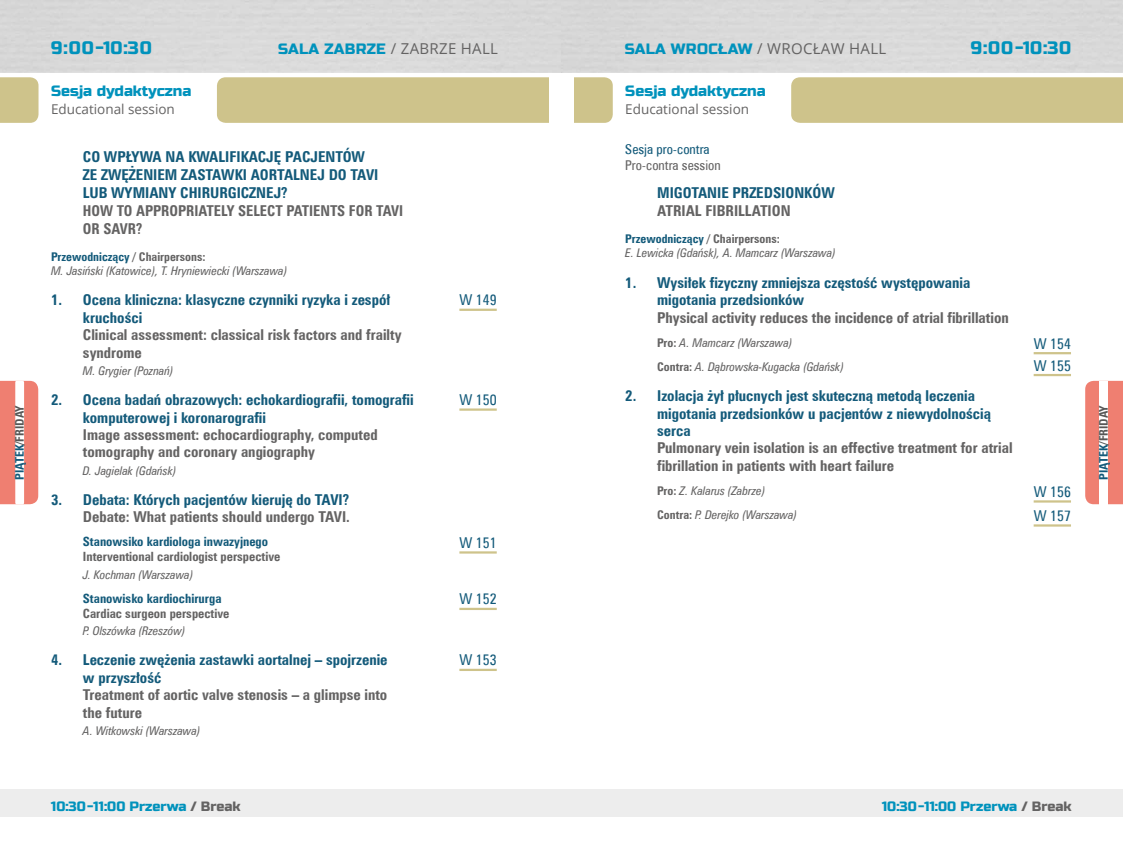
<style>
.page{position:relative;width:1123px;height:851px;background:#fff}
.page>*{position:absolute;margin:0;border:0;box-sizing:border-box;transform-origin:0 0}
.t1{font:18px "Russo One";letter-spacing:.05em;color:#0092bc}
.t2{font:15px/17.4px "Zurich Cn EU Bold";color:#135a7a}
.t3{font:15px/17.4px "Zurich Cn EU Bold";color:#646363}
.t4{font:15px "Open Sans";letter-spacing:.02em;color:#646363}
.t5{font:15px/21.9px "Zurich Cn EU Normal";color:#135a7a}
.t6{font:15px "Russo One";color:#0092bc}
.t7{font:13.5px "Russo One";color:#0092bc}
.t8{font:13.5px "Open Sans";color:#646363}
.t9{font:13.5px "Zurich Cn EU Normal";color:#646363}
.t10{font:13.5px "Zurich Cn EU Normal";color:#135a7a}
.t11{font:12.75px "Zurich Cn EU Bold";color:#646363}
.t12{font:12.75px "Zurich Cn EU Bold";color:#135a7a}
.t13{font:12px/24px "Zurich Cn EU Italic";color:#646363}
.t14{font:12px "Zurich Cn EU Bold";color:#135a7a}
.t15{font:12px "Zurich Cn EU Bold";color:#575756}
.s1{font-family:"Russo One";color:#0092bc}
.s2{color:#646363}
.s3{font-family:"Zurich Cn EU Bold"}
.s4{color:#135a7a}
</style>
<div class="page">
<div style="left:0;top:789px;width:561px;height:27px;background:#ededed"></div>
<div style="left:561px;top:789px;width:562px;height:27px;background:#ededed"></div>
<svg style="left:0;top:380px;width:38px;height:125px"></svg>
<svg style="left:1085px;top:380px;width:38px;height:125px"></svg>
<div style="left:0;top:77px;width:38px;height:46px;background:#cec38b"></div>
<div style="left:574px;top:77px;width:38px;height:46px;background:#cec38b"></div>
<div style="left:217px;top:77px;width:332px;height:46px;background:#cec38b"></div>
<div style="left:791px;top:77px;width:332px;height:46px;background:#cec38b"></div>
<div style="left:561px;top:0;width:562px;height:72px;background:#d9d9d9"></div>
<hr style="left:1033px;top:352px;width:38px;height:2px;background:#cec38b">
<hr style="left:1033px;top:374px;width:38px;height:2px;background:#cec38b">
<hr style="left:1033px;top:500px;width:38px;height:2px;background:#cec38b">
<hr style="left:1033px;top:524px;width:38px;height:2px;background:#cec38b">
<hr style="left:459px;top:308px;width:38px;height:3px;background:#cec38b">
<hr style="left:459px;top:408px;width:38px;height:2px;background:#cec38b">
<hr style="left:459px;top:551px;width:38px;height:2px;background:#cec38b">
<hr style="left:459px;top:607px;width:38px;height:3px;background:#cec38b">
<hr style="left:459px;top:668px;width:38px;height:3px;background:#cec38b">
<p class="t1" style="left:51px;top:37px;width:102px">9:00-10:30</p>
<p class="t6" style="left:51px;top:82px;width:142px">Sesja dydaktyczna</p>
<p class="t8" style="left:51px;top:100px;width:125px">Educational session</p>
<p class="t4" style="left:278px;top:38px;width:221px"><span class="s1">SALA ZABRZE</span> / ZABRZE HALL</p>
<p class="t4" style="left:624px;top:38px;width:263px"><span class="s1">SALA WROCŁAW</span> / WROCŁAW HALL</p>
<p class="t6" style="left:625px;top:82px;width:142px">Sesja dydaktyczna</p>
<p class="t8" style="left:625px;top:100px;width:125px">Educational session</p>
<p class="t1" style="left:970px;top:37px;width:102px">9:00-10:30</p>
<p class="t10" style="left:625px;top:141px;width:86px">Sesja pro-contra</p>
<p class="t9" style="left:625px;top:157px;width:97px">Pro-contra session</p>
<p class="t2" style="left:657px;top:184px;width:179px">MIGOTANIE PRZEDSIONKÓW</p>
<p class="t3" style="left:657px;top:202px;width:135px">ATRIAL FIBRILLATION</p>
<p class="t14" style="left:625px;top:231px;width:156px">Przewodniczący <span class="s2">/ Chairpersons:</span></p>
<p class="t13" style="left:625px;top:241px;width:212px">E. Lewicka (Gdańsk), A. Mamcarz (Warszawa)</p>
<p class="t2" style="left:657px;top:274px;width:315px;text-indent:-32px">1. Wysiłek fizyczny zmniejsza częstość występowania migotania przedsionków</p>
<p class="t3" style="left:657px;top:308px;width:353px">Physical activity reduces the incidence of atrial fibrillation</p>
<p class="t13" style="left:657px;top:330px;width:188px"><span class="s3">Pro:</span> A. Mamcarz (Warszawa)<br><span class="s3">Contra:</span> A. Dąbrowska-Kugacka (Gdańsk)</p>
<p class="t2" style="left:657px;top:387px;width:335px;text-indent:-32px">2. Izolacja żył płucnych jest skuteczną metodą leczenia migotania przedsionków u pacjentów z niewydolnością serca</p>
<p class="t3" style="left:657px;top:439px;width:357px">Pulmonary vein isolation is an effective treatment for atrial fibrillation in patients with heart failure</p>
<p class="t13" style="left:657px;top:478px;width:141px"><span class="s3">Pro:</span> Z. Kalarus (Zabrze)<br><span class="s3">Contra:</span> P. Derejko (Warszawa)</p>
<p class="t2" style="left:83px;top:148px;width:297px;line-height:18px">CO WPŁYWA NA KWALIFIKACJĘ PACJENTÓW<br>ZE ZWĘŻENIEM ZASTAWKI AORTALNEJ DO TAVI<br>LUB WYMIANY CHIRURGICZNEJ?</p>
<p class="t3" style="left:83px;top:202px;width:322px;line-height:18px">HOW TO APPROPRIATELY SELECT PATIENTS FOR TAVI<br>OR SAVR?</p>
<p class="t14" style="left:51px;top:249px;width:156px">Przewodniczący <span class="s2">/ Chairpersons:</span></p>
<p class="t13" style="left:51px;top:259px;width:238px">M. Jasiński (Katowice), T. Hryniewiecki (Warszawa)</p>
<p class="t2" style="left:83px;top:291px;width:309px;text-indent:-32px">1. Ocena kliniczna: klasyczne czynniki ryzyka i zespół kruchości</p>
<p class="t3" style="left:83px;top:326px;width:320px">Clinical assessment: classical risk factors and frailty syndrome</p>
<p class="t13" style="left:83px;top:358px;width:92px">M. Grygier (Poznań)</p>
<p class="t2" style="left:83px;top:391px;width:332px;text-indent:-32px">2. Ocena badań obrazowych: echokardiografii, tomografii komputerowej i koronarografii</p>
<p class="t3" style="left:83px;top:426px;width:296px">Image assessment: echocardiography, computed tomography and coronary angiography</p>
<p class="t13" style="left:83px;top:458px;width:95px">D. Jagielak (Gdańsk)</p>
<p class="t2" style="left:51px;top:491px;width:299px">3. Debata: Których pacjentów kieruję do TAVI?</p>
<p class="t3" style="left:83px;top:508px;width:268px">Debate: What patients should undergo TAVI.</p>
<p class="t12" style="left:83px;top:534px;width:187px">Stanowsiko kardiologa inwazyjnego</p>
<p class="t11" style="left:83px;top:549px;width:199px">Interventional cardiologist perspective</p>
<p class="t13" style="left:83px;top:562px;width:112px">J. Kochman (Warszawa)</p>
<p class="t12" style="left:83px;top:590px;width:140px">Stanowisko kardiochirurga</p>
<p class="t11" style="left:83px;top:605px;width:148px">Cardiac surgeon perspective</p>
<p class="t13" style="left:83px;top:619px;width:104px">P. Olszówka (Rzeszów)</p>
<p class="t2" style="left:83px;top:651px;width:306px;text-indent:-32px">4. Leczenie zwężenia zastawki aortalnej – spojrzenie w przyszłość</p>
<p class="t3" style="left:83px;top:686px;width:306px">Treatment of aortic valve stenosis – a glimpse into the future</p>
<p class="t13" style="left:83px;top:718px;width:119px">A. Witkowski (Warszawa)</p>
<p class="t5" style="left:459px;top:289px;width:39px">W 149</p>
<p class="t5" style="left:1033px;top:332px;width:39px">W 154<br>W 155</p>
<p class="t5" style="left:459px;top:389px;width:39px">W 150</p>
<p class="t15" style="left:12px;top:480px;width:76px;rotate:-90deg"><span class="s4">PIĄTEK</span>/FRIDAY</p>
<p class="t15" style="left:1096px;top:480px;width:76px;rotate:-90deg"><span class="s4">PIĄTEK</span>/FRIDAY</p>
<p class="t5" style="left:1033px;top:479px;width:39px;line-height:24px">W 156<br>W 157</p>
<p class="t5" style="left:459px;top:531px;width:39px">W 151</p>
<p class="t5" style="left:459px;top:588px;width:39px">W 152</p>
<p class="t5" style="left:459px;top:649px;width:39px">W 153</p>
<p class="t7" style="left:51px;top:797px;width:191px">10:30-11:00 Przerwa <span class="s2">/ Break</span></p>
<p class="t7" style="left:881px;top:797px;width:191px">10:30-11:00 Przerwa <span class="s2">/ Break</span></p>
</div>
